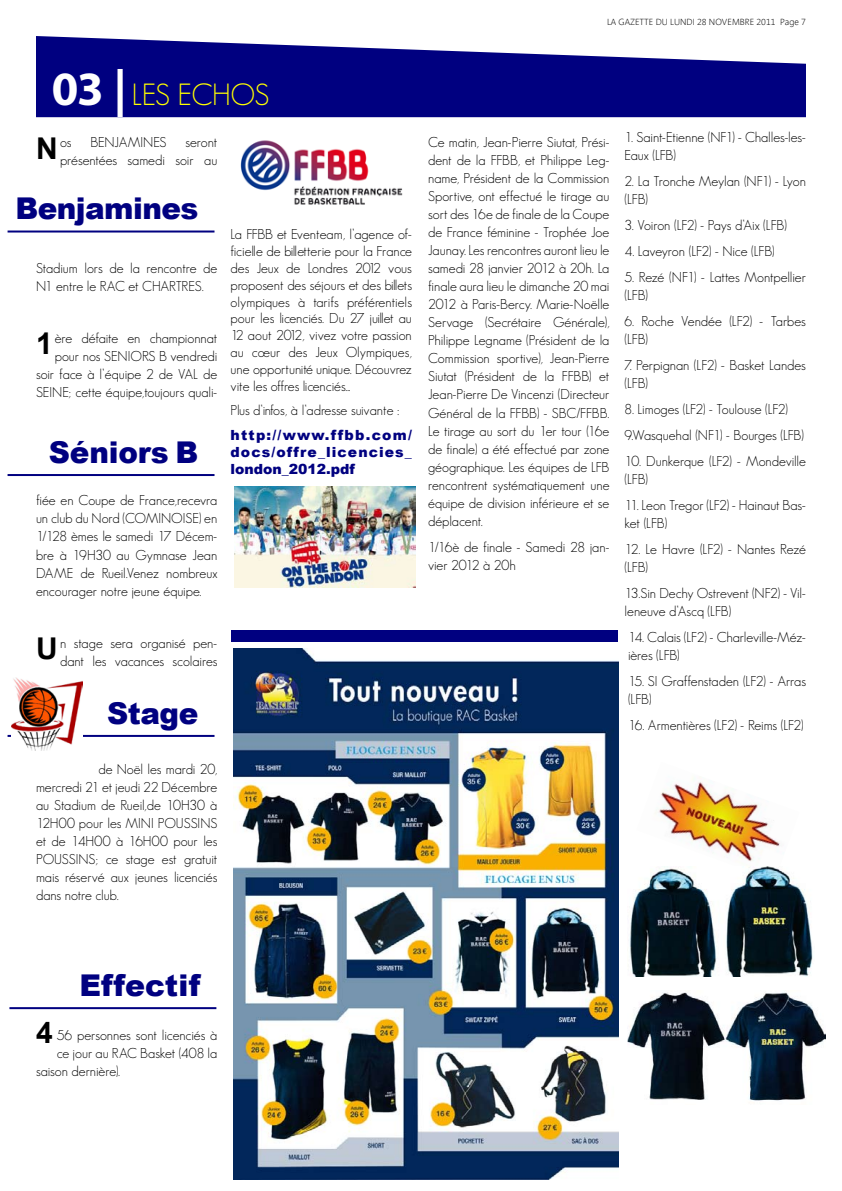
<style>
.page{position:relative;width:842px;height:1191px;background:#fff}
.page>*{position:absolute;margin:0;border:0;box-sizing:border-box;transform-origin:0 0}
.t1{font:900 30px "Arial";letter-spacing:-.01em;color:#000080}
.t2{font:300 30px "Geosans";letter-spacing:-.02em;color:#ff0}
.t3{font:700 30px "Arial";color:#000}
.t4{font:300 14px/18px "Geosans";letter-spacing:-.005em;color:#000}
.t5{font:900 14px/16.8px "Arial";letter-spacing:.075em;color:#000080;text-align:justify}
.t6{font:300 9px "Segan";color:#000}
.s1{font-family:"Myriad Pro";font-weight:700;font-size:48px;color:#fff}
</style>
<div class="page">
<svg style="left:36px;top:36px;width:770px;height:81px;fill:#000080"></svg>
<img style="left:233px;top:648px;width:385px;height:531px">
<hr style="left:8px;top:230px;width:206px;height:2px;background:#000080">
<img style="left:655px;top:778px;width:125px;height:84px">
<div style="left:231px;top:630px;width:386px;height:12px;background:#000080"></div>
<img style="left:234px;top:487px;width:181px;height:100px">
<img style="left:630px;top:866px;width:183px;height:110px">
<img style="left:627px;top:990px;width:198px;height:111px">
<hr style="left:8px;top:474px;width:206px;height:2px;background:#000080">
<hr style="left:8px;top:735px;width:206px;height:2px;background:#000080">
<hr style="left:9px;top:1007px;width:207px;height:2px;background:#000080">
<img style="left:11px;top:677px;width:72px;height:73px">
<img style="left:240px;top:140px;width:163px;height:65px">
<p class="t6" style="left:607px;top:18px;width:200px">LA GAZETTE DU LUNDI 28 NOVEMBRE 2011 PAGE 7</p>
<h1 class="t2" style="left:52px;top:78px;width:219px"><span class="s1">03 |</span> LES ECHOS</h1>
<p class="t4" style="left:60px;top:133px;width:13px">os</p>
<p class="t4" style="left:90px;top:133px;width:78px">BENJAMINES</p>
<h1 class="t3" style="left:36px;top:128px;width:23px">N</h1>
<p class="t4" style="left:60px;top:133px;width:159px;text-align:right">seront<br>présentées samedi soir au</p>
<h1 class="t1" style="left:15px;top:187px;width:184px">Benjamines</h1>
<p class="t4" style="left:36px;top:259px;width:183px">Stadium lors de la rencontre de<br>N1 entre le RAC et CHARTRES.</p>
<h1 class="t3" style="left:36px;top:323px;width:18px">1</h1>
<p class="t4" style="left:36px;top:329px;width:183px;text-align:right">ère défaite en championnat pour nos SENIORS B vendredi soir face à l’équipe 2 de VAL de<br>SEINE; cette équipe,toujours quali-</p>
<h1 class="t1" style="left:49px;top:430px;width:151px">Séniors B</h1>
<p class="t4" style="left:36px;top:491px;width:183px;text-align:justify">fiée en Coupe de France,recevra un club du Nord (COMINOISE) en 1/128 èmes le samedi 17 Décem&shy;bre à 19H30 au Gymnase Jean DAME de Rueil.Venez nombreux encourager notre jeune équipe.</p>
<p class="t4" style="left:231px;top:226px;width:183px;line-height:16.8px;text-align:justify">La FFBB et Eventeam, l’agence of&shy;ficielle de billetterie pour la France des Jeux de Londres 2012 vous proposent des séjours et des billets olympiques à tarifs préférentiels pour les licenciés. Du 27 juillet au 12 aout 2012, vivez votre passion au cœur des Jeux Olympiques, une opportunité unique. Découvrez vite les offres licenciés...</p>
<p class="t4" style="left:231px;top:401px;width:170px">Plus d’infos, à l’adresse suivante :</p>
<p class="t5" style="left:231px;top:426px;width:183px">http://www.ffbb.com/ docs/offre_licencies_ london_2012.pdf</p>
<h1 class="t3" style="left:36px;top:628px;width:23px">U</h1>
<p class="t4" style="left:60px;top:633px;width:159px">n stage sera organisé pen&shy;dant les vacances scolaires</p>
<h1 class="t1" style="left:107px;top:691px;width:93px">Stage</h1>
<p class="t4" style="left:36px;top:759px;width:183px;text-align:justify;text-indent:62px">de Noël les mardi 20, mercredi 21 et jeudi 22 Décembre au Stadium de Rueil,de 10H30 à 12H00 pour les MINI POUSSINS et de 14H00 à 16H00 pour les POUSSINS; ce stage est gratuit mais réservé aux jeunes licenciés dans notre club.</p>
<p class="t4" style="left:428px;top:133px;width:183px;text-align:justify">Ce matin, Jean-Pierre Siutat, Prési&shy;dent de la FFBB, et Philippe Leg&shy;name, Président de la Commission Sportive, ont effectué le tirage au sort des 16e de finale de la Coupe de France féminine - Trophée Joe Jaunay. Les rencontres auront lieu le samedi 28 janvier 2012 à 20h. La finale aura lieu le dimanche 20 mai 2012 à Paris-Bercy. Marie-Noëlle Servage (Secrétaire Générale), Philippe Legname (Président de la Commission sportive), Jean-Pierre Siutat (Président de la FFBB) et Jean-Pierre De Vincenzi (Directeur Général de la FFBB) - SBC/FFBB.<br>Le tirage au sort du 1er tour (16e de finale) a été effectué par zone géographique. Les équipes de LFB rencontrent systématiquement une équipe de division inférieure et se déplacent.</p>
<p class="t4" style="left:428px;top:538px;width:183px">1/16è de finale - Samedi 28 jan&shy;vier 2012 à 20h</p>
<p class="t4" style="left:625px;top:128px;width:183px">1. Saint-Etienne (NF1) - Challes-les-<br>Eaux (LFB)</p>
<p class="t4" style="left:625px;top:172px;width:183px">2. La Tronche Meylan (NF1) - Lyon (LFB)</p>
<p class="t4" style="left:625px;top:216px;width:164px">3. Voiron (LF2) - Pays d’Aix (LFB)</p>
<p class="t4" style="left:625px;top:242px;width:152px">4. Laveyron (LF2) - Nice (LFB)</p>
<p class="t4" style="left:625px;top:268px;width:183px">5. Rezé (NF1) - Lattes Montpellier (LFB)</p>
<p class="t4" style="left:625px;top:312px;width:183px">6. Roche Vendée (LF2) - Tarbes (LFB)</p>
<p class="t4" style="left:625px;top:356px;width:183px">7. Perpignan (LF2) - Basket Landes (LFB)</p>
<p class="t4" style="left:625px;top:396px;width:181px;line-height:26px">8. Limoges (LF2) - Toulouse (LF2)<br>9.Wasquehal (NF1) - Bourges (LFB)</p>
<p class="t4" style="left:625px;top:452px;width:183px">10. Dunkerque (LF2) - Mondeville (LFB)</p>
<p class="t4" style="left:625px;top:496px;width:183px">11. Leon Tregor (LF2) - Hainaut Bas&shy;ket (LFB)</p>
<p class="t4" style="left:625px;top:540px;width:183px">12. Le Havre (LF2) - Nantes Rezé (LFB)</p>
<p class="t4" style="left:625px;top:584px;width:183px">13.Sin Dechy Ostrevent (NF2) - Vil&shy;leneuve d’Ascq (LFB)</p>
<p class="t4" style="left:628px;top:628px;width:179px">14. Calais (LF2) - Charleville-Méz&shy;ières (LFB)</p>
<p class="t4" style="left:628px;top:672px;width:179px">15. SI Graffenstaden (LF2) - Arras (LFB)</p>
<p class="t4" style="left:628px;top:716px;width:177px">16. Armentières (LF2) - Reims (LF2)</p>
<h1 class="t1" style="left:79px;top:963px;width:122px">Effectif</h1>
<h1 class="t3" style="left:36px;top:1012px;width:18px">4</h1>
<p class="t4" style="left:57px;top:1025px;width:162px">56 personnes sont licenciés à</p>
<p class="t4" style="left:57px;top:1043px;width:162px">ce jour au RAC Basket (408 la</p>
<p class="t4" style="left:36px;top:1061px;width:86px">saison dernière).</p>
</div>
